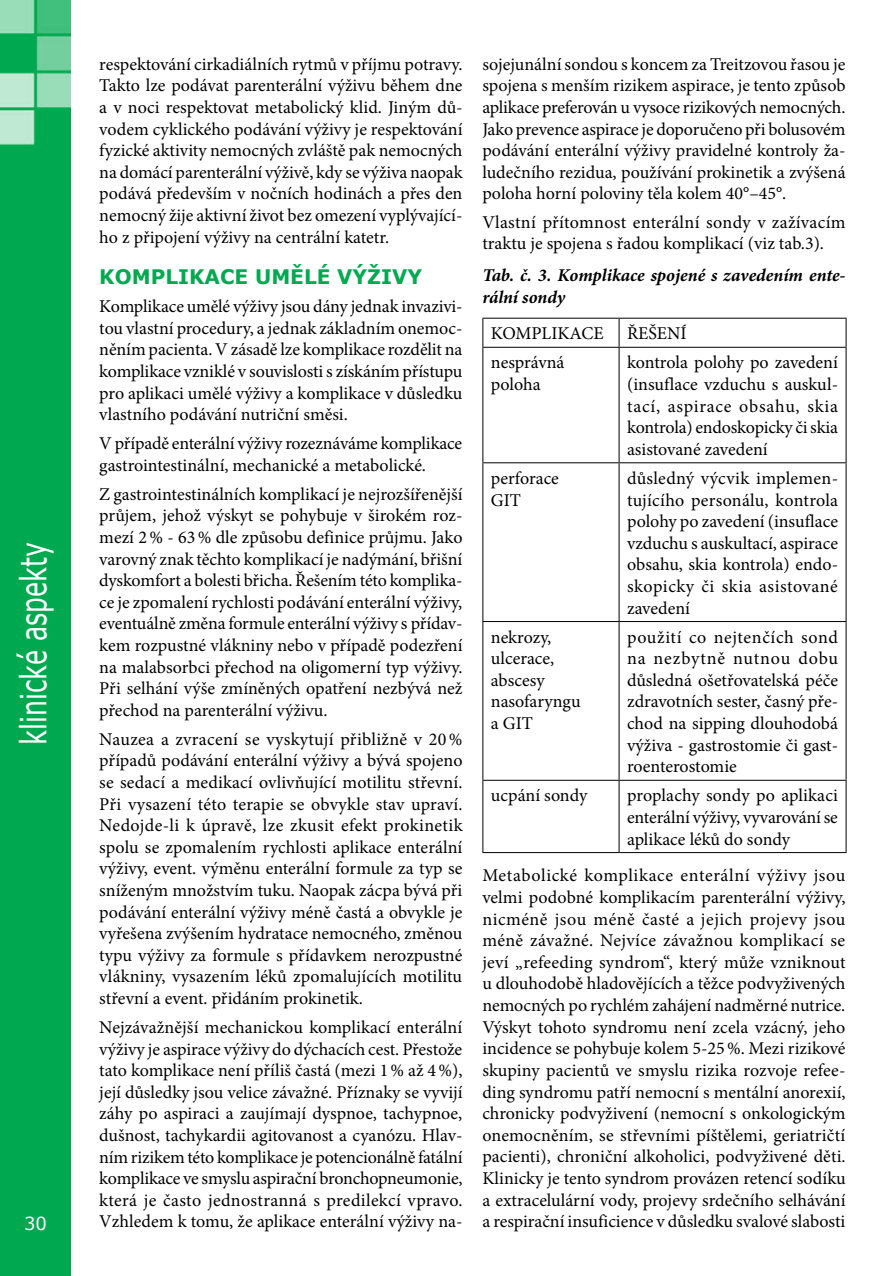
<style>
.page{position:relative;width:891px;height:1276px;background:#fff}
.page>*{position:absolute;margin:0;border:0;box-sizing:border-box;transform-origin:0 0}
.t1{font:36px "Verdana";color:#fff;scale:.7 1}
.t2{font:700 20px "Verdana";color:#00a94f}
.t3{font:18px/21.6px "Minion Pro";color:#000;text-align:justify}
.t4{font:italic 700 18px/21.6px "Minion Pro";letter-spacing:-.005em;color:#000}
.t5{font:18px "Verdana";color:#fff}
</style>
<div class="page">
<img style="left:0;top:0;width:71px;height:1276px">
<hr style="left:482px;top:318px;width:136px;height:1px;background:#000">
<svg style="left:482px;top:319px;width:1px;height:28px"></svg>
<hr style="left:618px;top:318px;width:228px;height:1px;background:#000">
<svg style="left:618px;top:319px;width:1px;height:28px"></svg>
<svg style="left:845px;top:319px;width:1px;height:28px"></svg>
<hr style="left:482px;top:347px;width:136px;height:1px;background:#000">
<hr style="left:482px;top:348px;width:1px;height:114px;background:#000">
<hr style="left:618px;top:347px;width:228px;height:1px;background:#000">
<hr style="left:618px;top:348px;width:1px;height:114px;background:#000">
<hr style="left:845px;top:348px;width:1px;height:114px;background:#000">
<hr style="left:482px;top:462px;width:136px;height:1px;background:#000">
<hr style="left:482px;top:463px;width:1px;height:158px;background:#000">
<hr style="left:618px;top:462px;width:228px;height:1px;background:#000">
<hr style="left:618px;top:463px;width:1px;height:158px;background:#000">
<hr style="left:845px;top:463px;width:1px;height:158px;background:#000">
<hr style="left:482px;top:621px;width:136px;height:1px;background:#000">
<hr style="left:482px;top:622px;width:1px;height:158px;background:#000">
<hr style="left:618px;top:621px;width:228px;height:1px;background:#000">
<hr style="left:618px;top:622px;width:1px;height:158px;background:#000">
<hr style="left:845px;top:622px;width:1px;height:158px;background:#000">
<hr style="left:482px;top:780px;width:136px;height:1px;background:#000">
<hr style="left:482px;top:781px;width:1px;height:71px;background:#000">
<hr style="left:618px;top:780px;width:228px;height:1px;background:#000">
<hr style="left:618px;top:781px;width:1px;height:71px;background:#000">
<hr style="left:845px;top:781px;width:1px;height:71px;background:#000">
<hr style="left:482px;top:852px;width:136px;height:1px;background:#000">
<hr style="left:618px;top:852px;width:228px;height:1px;background:#000">
<h1 class="t1" style="left:10px;top:745px;width:290px;rotate:-90deg">klinické aspekty</h1>
<p class="t5" style="left:24px;top:1211px;width:24px">30</p>
<p class="t3" style="left:99px;top:53px;width:365px">respektování cirkadiálních rytmů v příjmu potravy.<br>Takto lze podávat parenterální výživu během dne a v noci respektovat metabolický klid. Jiným dů&shy;vodem cyklického podávání výživy je respektování fyzické aktivity nemocných zvláště pak nemocných na domácí parenterální výživě, kdy se výživa naopak podává především v nočních hodinách a přes den nemocný žije aktivní život bez omezení vyplývající&shy;ho z připojení výživy na centrální katetr.</p>
<p class="t2" style="left:99px;top:264px;width:324px">KOMPLIKACE U MĚLÉ VÝŽIVY</p>
<p class="t3" style="left:99px;top:296px;width:364px">Komplikace umělé výživy jsou dány jednak invazivi&shy;tou vlastní procedury, a jednak základním onemoc&shy;něním pacienta. V zásadě lze komplikace rozdělit na komplikace vzniklé v souvislosti s získáním přístupu pro aplikaci umělé výživy a komplikace v důsledku vlastního podávání nutriční směsi.</p>
<p class="t3" style="left:99px;top:432px;width:364px">V případě enterální výživy rozeznáváme komplikace gastrointestinální, mechanické a metabolické.</p>
<p class="t3" style="left:99px;top:483px;width:364px">Z gastrointestinálních komplikací je nejrozšířenější průjem, jehož výskyt se pohybuje v širokém roz&shy;mezí 2% - 63% dle způsobu definice průjmu. Jako varovný znak těchto komplikací je nadýmání, břišní dyskomfort a bolesti břicha. Řešením této komplika&shy;ce je zpomalení rychlosti podávání enterální výživy, eventuálně změna formule enterální výživy s přídav&shy;kem rozpustné vlákniny nebo v případě podezření na malabsorbci přechod na oligomerní typ výživy.<br>Při selhání výše zmíněných opatření nezbývá než přechod na parenterální výživu.</p>
<p class="t3" style="left:99px;top:728px;width:365px">Nauzea a zvracení se vyskytují přibližně v 20% případů podávání enterální výživy a bývá spojeno se sedací a medikací ovlivňující motilitu střevní.<br>Při vysazení této terapie se obvykle stav upraví.<br>Nedojde-li k úpravě, lze zkusit efekt prokinetik spolu se zpomalením rychlosti aplikace enterální výživy, event. výměnu enterální formule za typ se sníženým množstvím tuku. Naopak zácpa bývá při podávání enterální výživy méně častá a obvykle je vyřešena zvýšením hydratace nemocného, změnou typu výživy za formule s přídavkem nerozpustné vlákniny, vysazením léků zpomalujících motilitu střevní a event. přidáním prokinetik.</p>
<p class="t3" style="left:99px;top:1016px;width:364px">Nejzávažnější mechanickou komplikací enterální výživy je aspirace výživy do dýchacích cest. Přestože tato komplikace není příliš častá (mezi 1% až 4%), její důsledky jsou velice závažné. Příznaky se vyvijí záhy po aspiraci a zaujímají dyspnoe, tachypnoe, dušnost, tachykardii agitovanost a cyanózu. Hlav&shy;ním rizikem této komplikace je potencionálně fatální komplikace ve smyslu aspirační bronchopneumonie, která je často jednostranná s predilekcí vpravo.<br>Vzhledem k tomu, že aplikace enterální výživy na-</p>
<p class="t3" style="left:482px;top:53px;width:364px">sojejunální sondou s koncem za Treitzovou řasou je spojena s menším rizikem aspirace, je tento způsob aplikace preferován u vysoce rizikových nemocných.<br>Jako prevence aspirace je doporučeno při bolusovém podávání enterální výživy pravidelné kontroly ža&shy;ludečního rezidua, používání prokinetik a zvýšená poloha horní poloviny těla kolem 40°–45°.</p>
<p class="t3" style="left:482px;top:211px;width:364px">Vlastní přítomnost enterální sondy v zažívacím traktu je spojena s řadou komplikací (viz tab.3).</p>
<p class="t4" style="left:482px;top:264px;width:364px">Tab. č. 3. Komplikace spojené s zavedením ente&shy;rální sondy</p>
<p class="t3" style="left:490px;top:323px;width:114px">KOMPLIKACE</p>
<p class="t3" style="left:626px;top:323px;width:61px">ŘEŠENÍ</p>
<p class="t3" style="left:490px;top:352px;width:75px">nesprávná poloha</p>
<p class="t3" style="left:626px;top:352px;width:212px">kontrola polohy po zavedení (insuflace vzduchu s auskul&shy;tací, aspirace obsahu, skia kontrola) endoskopicky či skia asistované zavedení</p>
<p class="t3" style="left:490px;top:467px;width:70px">perforace<br>GIT</p>
<p class="t3" style="left:626px;top:467px;width:212px">důsledný výcvik implemen&shy;tujícího personálu, kontrola polohy po zavedení (insuflace vzduchu s auskultací, aspirace obsahu, skia kontrola) endo&shy;skopicky či skia asistované zavedení</p>
<p class="t3" style="left:490px;top:626px;width:91px;text-align:left">nekrozy, ulcerace, abscesy nasofaryngu a GIT</p>
<p class="t3" style="left:626px;top:626px;width:212px">použití co nejtenčích sond na nezbytně nutnou dobu důsledná ošetřovatelská péče zdravotních sester, časný pře&shy;chod na sipping dlouhodobá výživa - gastrostomie či gast&shy;roenterostomie</p>
<p class="t3" style="left:490px;top:785px;width:98px">ucpání sondy</p>
<p class="t3" style="left:626px;top:785px;width:212px">proplachy sondy po aplikaci enterální výživy, vyvarování se aplikace léků do sondy</p>
<p class="t3" style="left:482px;top:865px;width:364px">Metabolické komplikace enterální výživy jsou velmi podobné komplikacím parenterální výživy, nicméně jsou méně časté a jejich projevy jsou méně závažné. Nejvíce závažnou komplikací se jeví „refeeding syndrom“, který může vzniknout u dlouhodobě hladovějících a těžce podvyživených nemocných po rychlém zahájení nadměrné nutrice.<br>Výskyt tohoto syndromu není zcela vzácný, jeho incidence se pohybuje kolem 5-25%. Mezi rizikové skupiny pacientů ve smyslu rizika rozvoje refee&shy;ding syndromu patří nemocní s mentální anorexií, chronicky podvyživení (nemocní s onkologickým onemocněním, se střevními píštělemi, geriatričtí pacienti), chroniční alkoholici, podvyživené děti.<br>Klinicky je tento syndrom provázen retencí sodíku a extracelulární vody, projevy srdečního selhávání a respirační insuficience v důsledku svalové slabosti</p>
</div>
